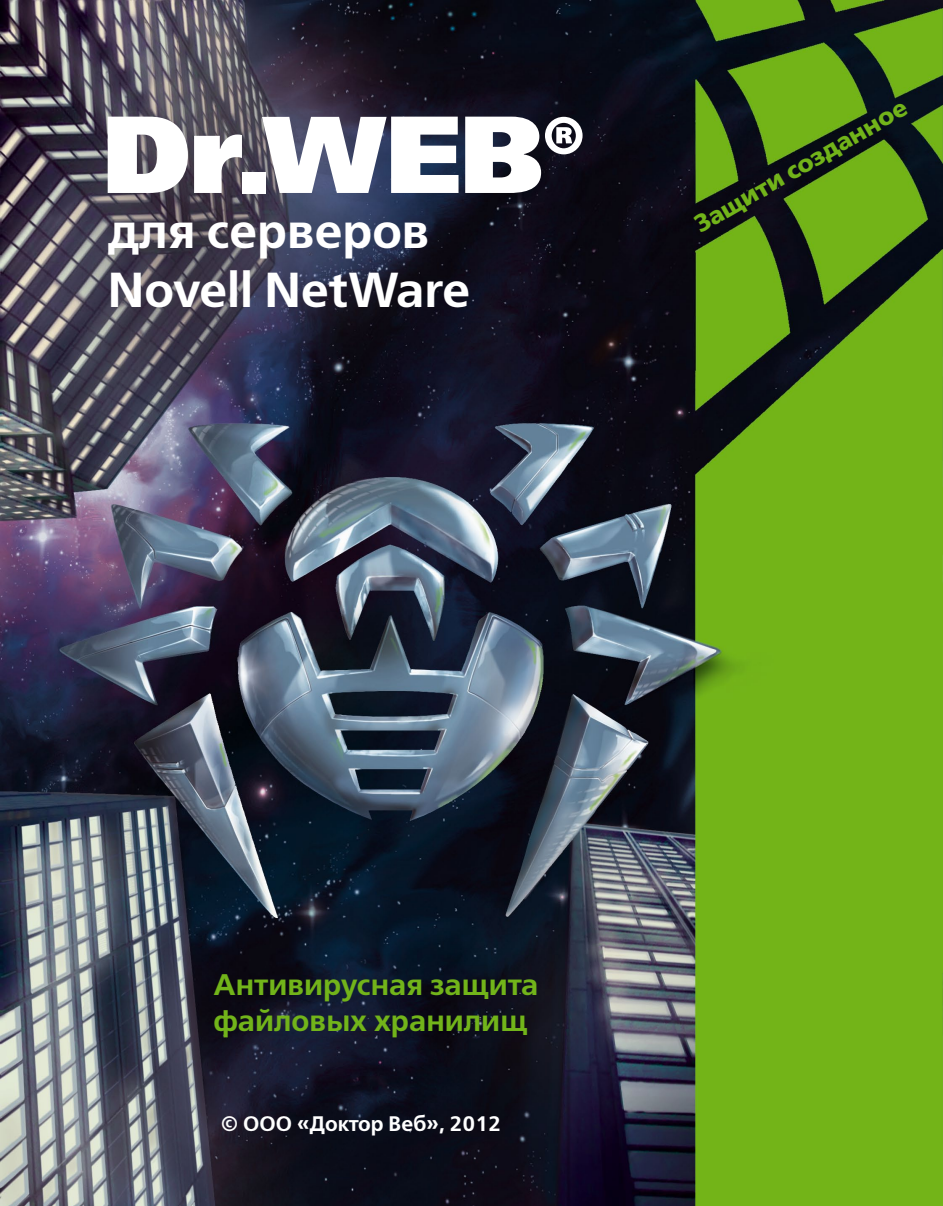
<style>
.page{position:relative;width:943px;height:1206px;background:#fff}
.page>*{position:absolute;margin:0;border:0;box-sizing:border-box;transform-origin:0 0}
.t1{font:49px/58.8px "Free Set Demi Bold C";color:#fff}
.t2{font:29.75px/35.7px "Free Set Demi Bold C";color:#72b41a}
.t3{font:24.5px "Free Set Bold C";color:#72b41a}
.t4{font:21px "Free Set Demi Bold C";color:#fff}
</style>
<div class="page">
<img style="left:0;top:0;width:942px;height:1205px">
<svg style="left:108px;top:117px;width:80px;height:76px"></svg>
<svg style="left:194px;top:134px;width:48px;height:59px"></svg>
<div style="left:242px;top:172px;width:24px;height:21px;background:#fff"></div>
<svg style="left:262px;top:117px;width:196px;height:76px"></svg>
<svg style="left:465px;top:117px;width:117px;height:76px"></svg>
<h1 class="t1" style="left:108px;top:203px;width:364px">для серверов<br>Novell NetWare</h1>
<p class="t3" style="left:689px;top:214px;width:243px;rotate:-30deg">Защити созданное</p>
<p class="t2" style="left:213px;top:968px;width:326px">Антивирусная защита файловых хранилищ</p>
<p class="t4" style="left:221px;top:1111px;width:282px">© ООО «Доктор Веб», 2012</p>
</div>
